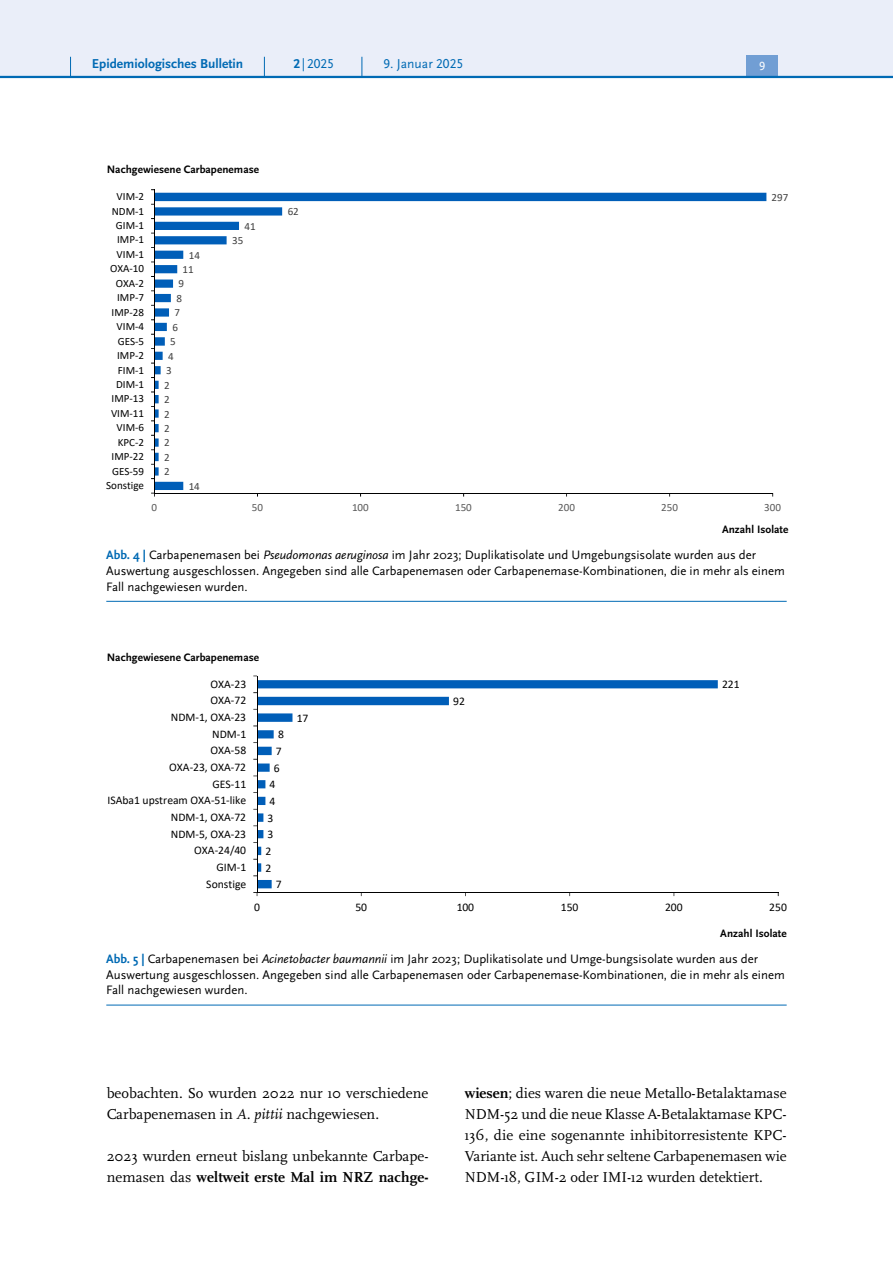
<style>
.page{position:relative;width:893px;height:1263px;background:#fff}
.page>*{position:absolute;margin:0;border:0;box-sizing:border-box;transform-origin:0 0}
.P_-_Fließtext{font:15px/21px "Scala Pro";color:#000}
.t1{font:700 13.5px "Scala Sans Pro";color:#006ab4}
.t2{font:13.5px "Scala Sans Pro";color:#006ab4}
.P_-_Bildunterschrift{font:12.75px/15.8px "Scala Sans Pro";color:#000}
.t3{font:12.45px "Scala Sans Pro";color:#fff}
.t4{font:11.7px/16.6px "Calibri";color:#000;text-align:right}
.Text_klein_schwarz_bold{font:700 11.25px "Scala Sans Pro";letter-spacing:.005em;color:#000}
.t5{font:11.1px/14.4px "Calibri";color:#000;text-align:right}
.t6{font:11.1px "Calibri";letter-spacing:-.005em;color:#404040}
.t7{font:11.1px "Calibri";letter-spacing:-.005em;color:#595959}
.s1{font-weight:700}
.s2{font-weight:700;color:#006ab4}
.s3{font-style:italic}
</style>
<div class="page">
<hr style="left:106px;top:601px;width:681px;height:1px;background:#006ab4">
<svg style="left:151px;top:189px;width:623px;height:308px"></svg>
<hr style="left:106px;top:1005px;width:681px;height:1px;background:#006ab4">
<svg style="left:258px;top:680px;width:460px;height:208px"></svg>
<hr style="left:257px;top:892px;width:521px;height:1px;background:#000">
<hr style="left:257px;top:676px;width:1px;height:216px;background:#000">
<div style="left:0;top:0;width:893px;height:77px;background:#eaeef9"></div>
<div style="left:746px;top:55px;width:32px;height:21px;background:#719ed4"></div>
<hr style="left:0;top:76px;width:893px;height:2px;background:#006ab4">
<svg style="left:70px;top:57px;width:1px;height:19px"></svg>
<svg style="left:264px;top:57px;width:1px;height:19px"></svg>
<svg style="left:362px;top:57px;width:1px;height:19px"></svg>
<p class="t1" style="left:92px;top:55px;width:153px">Epidemiologisches Bulletin</p>
<p class="t2" style="left:294px;top:55px;width:42px"><span class="s1">2</span> | 2025</p>
<p class="t2" style="left:383px;top:55px;width:81px">9. Januar 2025</p>
<p class="t3" style="left:759px;top:59px;width:8px">9</p>
<p class="Text_klein_schwarz_bold" style="left:107px;top:162px;width:154px">Nachgewiesene Carbapenemase</p>
<p class="t5" style="left:106px;top:189px;width:40px">VIM‐2<br>NDM‐1<br>GIM‐1<br>IMP‐1<br>VIM‐1<br>OXA‐10<br>OXA‐2<br>IMP‐7<br>IMP‐28<br>VIM‐4<br>GES‐5<br>IMP‐2<br>FIM‐1<br>DIM‐1<br>IMP‐13<br>VIM‐11<br>VIM‐6<br>KPC‐2<br>IMP‐22<br>GES‐59<br>Sonstige</p>
<p class="t6" style="left:189px;top:247px;width:13px">14</p>
<p class="t6" style="left:183px;top:262px;width:13px">11</p>
<p class="t6" style="left:179px;top:276px;width:7px">9</p>
<p class="t6" style="left:176px;top:290px;width:7px">8</p>
<p class="t6" style="left:174px;top:305px;width:7px">7</p>
<p class="t6" style="left:172px;top:319px;width:7px">6</p>
<p class="t6" style="left:170px;top:334px;width:7px">5</p>
<p class="t6" style="left:168px;top:348px;width:7px">4</p>
<p class="t6" style="left:166px;top:363px;width:7px">3</p>
<p class="t6" style="left:164px;top:377px;width:7px">2</p>
<p class="t6" style="left:164px;top:392px;width:7px">2</p>
<p class="t6" style="left:164px;top:406px;width:7px">2</p>
<p class="t6" style="left:164px;top:421px;width:7px">2</p>
<p class="t6" style="left:164px;top:435px;width:7px">2</p>
<p class="t6" style="left:164px;top:449px;width:7px">2</p>
<p class="t6" style="left:164px;top:464px;width:7px">2</p>
<p class="t6" style="left:189px;top:478px;width:13px">14</p>
<p class="t6" style="left:244px;top:218px;width:13px">41</p>
<p class="t6" style="left:232px;top:233px;width:13px">35</p>
<p class="t6" style="left:288px;top:204px;width:13px">62</p>
<p class="t6" style="left:772px;top:189px;width:18px">297</p>
<p class="t7" style="left:152px;top:499px;width:7px">0</p>
<p class="t7" style="left:252px;top:499px;width:13px">50</p>
<p class="t7" style="left:352px;top:499px;width:18px">100</p>
<p class="t7" style="left:455px;top:499px;width:18px">150</p>
<p class="t7" style="left:558px;top:499px;width:18px">200</p>
<p class="t7" style="left:661px;top:499px;width:18px">250</p>
<p class="t7" style="left:764px;top:499px;width:18px">300</p>
<p class="Text_klein_schwarz_bold" style="left:722px;top:523px;width:68px">Anzahl Isolate</p>
<p class="P_-_Bildunterschrift" style="left:106px;top:547px;width:680px"><span class="s2">Abb. 4 |</span> Carbapenemasen bei <span class="s3">Pseudomonas aeruginosa</span> im Jahr 2023; Duplikatisolate und Umgebungsisolate wurden aus der<br>Auswertung ausgeschlossen. Angegeben sind alle Carbapenemasen oder Carbapenemase-Kombinationen, die in mehr als einem<br>Fall nachgewiesen wurden.</p>
<p class="Text_klein_schwarz_bold" style="left:107px;top:651px;width:154px">Nachgewiesene Carbapenemase</p>
<p class="t4" style="left:108px;top:675px;width:140px">OXA‐23<br>OXA‐72<br>NDM‐1, OXA‐23<br>NDM‐1<br>OXA‐58<br>OXA‐23, OXA‐72<br>GES‐11<br>ISAba1 upstream OXA‐51‐like<br>NDM‐1, OXA‐72<br>NDM‐5, OXA‐23<br>OXA‐24/40<br>GIM‐1<br>Sonstige</p>
<p class="t4" style="left:278px;top:726px;width:7px">8</p>
<p class="t4" style="left:276px;top:742px;width:7px">7</p>
<p class="t4" style="left:274px;top:759px;width:7px">6</p>
<p class="t4" style="left:270px;top:776px;width:7px">4</p>
<p class="t4" style="left:270px;top:792px;width:7px">4</p>
<p class="t4" style="left:268px;top:809px;width:7px">3</p>
<p class="t4" style="left:268px;top:826px;width:7px">3</p>
<p class="t4" style="left:265px;top:842px;width:7px">2</p>
<p class="t4" style="left:265px;top:859px;width:7px">2</p>
<p class="t4" style="left:276px;top:876px;width:7px">7</p>
<p class="t4" style="left:297px;top:709px;width:13px">17</p>
<p class="t4" style="left:453px;top:692px;width:13px">92</p>
<p class="t4" style="left:722px;top:676px;width:19px">221</p>
<p class="t4" style="left:254px;top:898px;width:7px">0</p>
<p class="t4" style="left:355px;top:898px;width:13px">50</p>
<p class="t4" style="left:457px;top:898px;width:19px">100</p>
<p class="t4" style="left:561px;top:898px;width:19px">150</p>
<p class="t4" style="left:665px;top:898px;width:19px">200</p>
<p class="t4" style="left:769px;top:898px;width:19px">250</p>
<p class="Text_klein_schwarz_bold" style="left:720px;top:927px;width:68px">Anzahl Isolate</p>
<p class="P_-_Bildunterschrift" style="left:106px;top:951px;width:680px"><span class="s2">Abb. 5 |</span> Carbapenemasen bei <span class="s3">Acinetobacter baumannii</span> im Jahr 2023; Duplikatisolate und Umge-bungsisolate wurden aus der<br>Auswertung ausgeschlossen. Angegeben sind alle Carbapenemasen oder Carbapenemase-Kombinationen, die in mehr als einem<br>Fall nachgewiesen wurden.</p>
<p class="P_-_Fließtext" style="left:107px;top:1082px;width:323px">beobachten. So wurden 2022 nur 10 verschiedene<br>Carbapenemasen in <span class="s3">A. pittii</span> nachgewiesen.</p>
<p class="P_-_Fließtext" style="left:107px;top:1145px;width:323px">2023 wurden erneut bislang unbekannte Carbape&shy;nemasen das <span class="s1">weltweit erste Mal im NRZ nachge-</span></p>
<p class="P_-_Fließtext" style="left:465px;top:1082px;width:323px;text-align:justify"><span class="s1">wiesen</span>; dies waren die neue Metallo-Betalaktamase NDM-52 und die neue Klasse A-Betalaktamase KPC-136, die eine sogenannte inhibitorresistente KPC-Variante ist. Auch sehr seltene Carbapenemasen wie NDM-18, GIM-2 oder IMI-12 wurden detektiert.</p>
</div>
